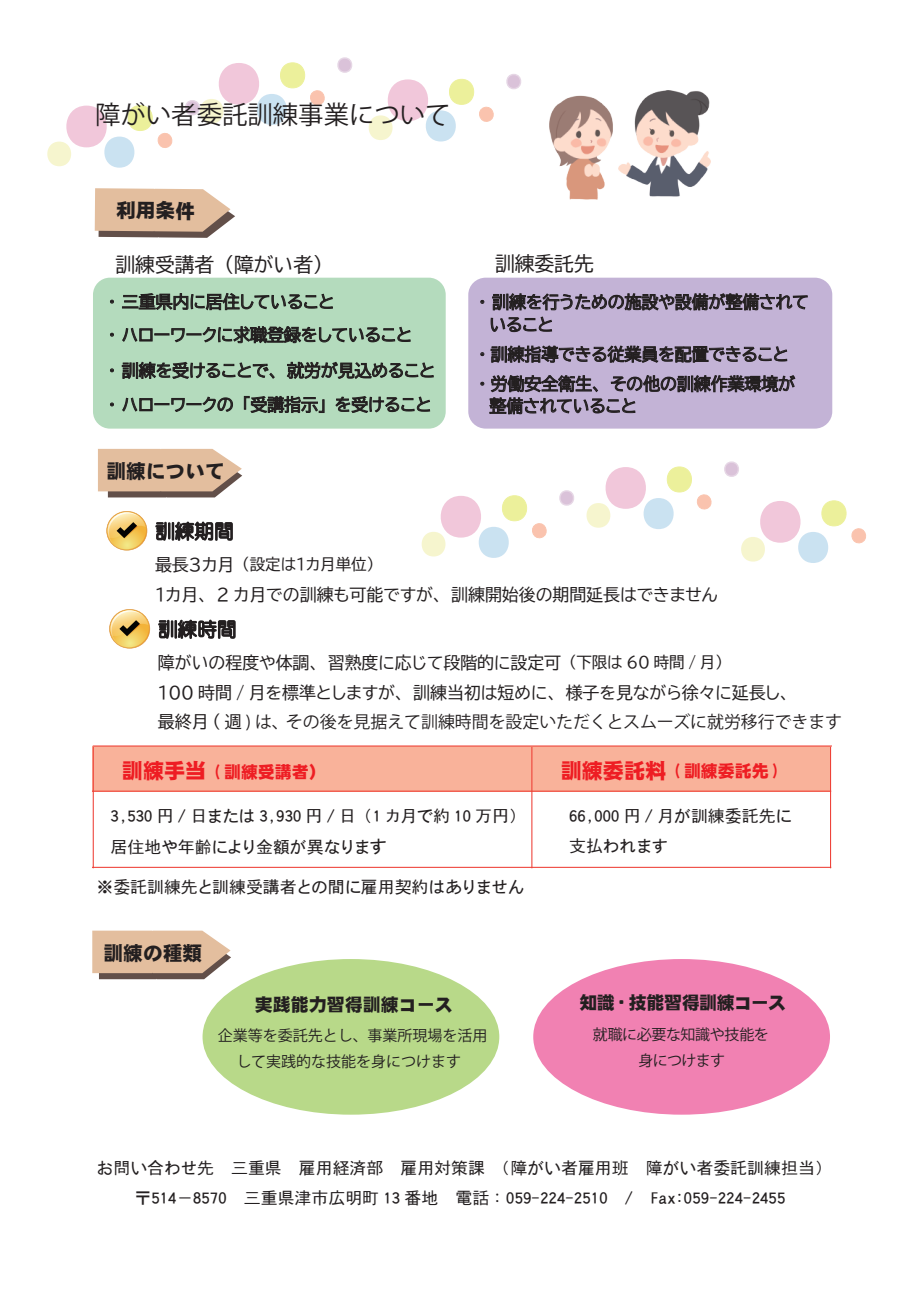
<style>
.page{position:relative;width:919px;height:1289px;background:#fff}
.page>*{position:absolute;margin:0;border:0;box-sizing:border-box;transform-origin:0 0}
.t1{font:25.35px "Koz Go Pro";color:#231f20}
.t2{font:19.8px "BIZ UDP Gothic";color:#231f20}
.t3{font:19.8px "DF Gothic EB WIN RKSJ H";color:#231f20}
.t4{font:18px "DF Gothic EB WIN RKSJ H";letter-spacing:-.025em;color:#231f20}
.t5{font:18px "DF Gothic EB WIN RKSJ H";letter-spacing:-.005em;color:#231f20}
.t6{font:16.95px/29.5px "BIZ UDP Gothic";letter-spacing:-.005em;color:#231f20}
.t7{font:500 16.95px/29.5px "JSP Gothic";color:#231f20}
.t8{font:16.95px "Koz Go Pro";letter-spacing:-.005em;color:#231f20}
.t9{font:16.95px "DF Gothic EB WIN RKSJ H";color:#ee1d23}
.t10{font:15.45px "BIZ UDP Gothic";letter-spacing:-.005em;color:#231f20}
.t11{font:15px/26.2px "Koz Go Pro";letter-spacing:-.005em;color:#231f20;text-align:center}
.t12{font:15px/26.2px "Koz Go Pro";letter-spacing:-.03em;color:#231f20;text-align:center}
.s1{font-size:16.95px}
.s2{font-size:15.45px}
.s3{font-family:"BIZ UDP Gothic"}
.s4{font-size:21.15px}
.s5{font-size:18.3px}
</style>
<div class="page">
<div style="left:202px;top:959px;width:297px;height:155px;background:#b8d989;border-radius:50%"></div>
<div style="left:533px;top:959px;width:297px;height:155px;background:#f181b2;border-radius:50%"></div>
<svg style="left:506px;top:74px;width:15px;height:16px"></svg>
<svg style="left:368px;top:79px;width:126px;height:62px"></svg>
<svg style="left:337px;top:57px;width:15px;height:16px"></svg>
<svg style="left:185px;top:62px;width:140px;height:63px"></svg>
<svg style="left:47px;top:105px;width:126px;height:63px"></svg>
<div style="left:93px;top:746px;width:738px;height:45px;background:#f9b29a"></div>
<svg style="left:95px;top:188px;width:140px;height:50px;background:#d5b79f"></svg>
<div style="left:93px;top:278px;width:352px;height:150px;background:#b4dbbd;border-radius:17px"></div>
<div style="left:468px;top:278px;width:364px;height:150px;background:#c3b3d6;border-radius:17px"></div>
<svg style="left:480px;top:300px;width:4px;height:4px"></svg>
<svg style="left:492px;top:293px;width:315px;height:17px"></svg>
<svg style="left:491px;top:317px;width:61px;height:15px"></svg>
<svg style="left:480px;top:352px;width:4px;height:4px"></svg>
<svg style="left:490px;top:345px;width:297px;height:18px"></svg>
<svg style="left:480px;top:375px;width:315px;height:39px"></svg>
<svg style="left:122px;top:293px;width:211px;height:17px"></svg>
<svg style="left:122px;top:326px;width:288px;height:17px"></svg>
<svg style="left:110px;top:368px;width:4px;height:4px"></svg>
<svg style="left:122px;top:362px;width:153px;height:17px"></svg>
<svg style="left:287px;top:361px;width:146px;height:18px"></svg>
<svg style="left:110px;top:402px;width:4px;height:4px"></svg>
<svg style="left:122px;top:397px;width:111px;height:15px"></svg>
<svg style="left:244px;top:396px;width:80px;height:17px"></svg>
<svg style="left:335px;top:396px;width:95px;height:17px"></svg>
<svg style="left:98px;top:449px;width:144px;height:48px;background:#d6b79d"></svg>
<svg style="left:155px;top:521px;width:78px;height:20px"></svg>
<svg style="left:106px;top:511px;width:41px;height:39px"></svg>
<svg style="left:158px;top:619px;width:78px;height:20px"></svg>
<svg style="left:109px;top:609px;width:41px;height:39px"></svg>
<hr style="left:93px;top:745px;width:738px;height:1px;background:#ee3e35">
<hr style="left:92px;top:866px;width:739px;height:1px;background:#ee3e35">
<hr style="left:93px;top:747px;width:1px;height:121px;background:#ee3e35">
<hr style="left:531px;top:747px;width:1px;height:121px;background:#ee3e35">
<hr style="left:92px;top:790px;width:739px;height:1px;background:#ee3e35">
<hr style="left:830px;top:747px;width:1px;height:121px;background:#ee3e35">
<svg style="left:92px;top:930px;width:139px;height:49px;background:#d6b79e"></svg>
<img style="left:549px;top:90px;width:161px;height:110px">
<svg style="left:741px;top:500px;width:124px;height:63px"></svg>
<svg style="left:724px;top:461px;width:15px;height:16px"></svg>
<svg style="left:586px;top:466px;width:126px;height:63px"></svg>
<svg style="left:559px;top:490px;width:15px;height:16px"></svg>
<svg style="left:421px;top:495px;width:126px;height:63px"></svg>
<h1 class="t1" style="left:95px;top:98px;width:357px">障がい者委託訓練事業について</h1>
<p class="t3" style="left:116px;top:200px;width:80px;rotate:1deg">利用条件</p>
<p class="t2" style="left:115px;top:254px;width:209px">訓練受講者（障がい者）</p>
<p class="t6" style="left:108px;top:285px;width:306px;line-height:33px">・三重県内に居住していること<br>・ハローワークに求職登録をしていること</p>
<p class="t6" style="left:108px;top:353px;width:329px;line-height:34px">・訓練を受けることで、就労が見込めること・ハローワークの「受講指示」を受けること</p>
<p class="t3" style="left:106px;top:461px;width:120px">訓練について</p>
<p class="t2" style="left:495px;top:253px;width:100px">訓練委託先</p>
<p class="t6" style="left:489px;top:291px;width:321px;line-height:22.5px;text-indent:-11px">・訓練を行うための施設や設備が整備されていること</p>
<p class="t6" style="left:478px;top:339px;width:318px">・訓練指導できる従業員を配置できること・労働安全衛生、その他の訓練作業環境が</p>
<p class="t6" style="left:489px;top:391px;width:149px">整備されていること</p>
<p class="t10" style="left:155px;top:556px;width:221px"><span class="s1">最長３カ月</span>（設定は１カ月単位）</p>
<p class="t6" style="left:155px;top:579px;width:564px">１カ月、 2 カ月での訓練も可能ですが、訓練開始後の期間延長はできません</p>
<p class="t6" style="left:158px;top:647px;width:633px">障がいの程度や体調、習熟度に応じて段階的に設定可<span class="s2">（下限は 60 時間 / 月）<br></span>100 時間 / 月を標準としますが、訓練当初は短めに、様子を見ながら徐々に延長し、</p>
<p class="t8" style="left:158px;top:711px;width:685px"><span class="s3">最終月 ( 週</span> ) は、その後を見据えて訓練時間を設定いただくとスムーズに就労移行できます</p>
<p class="t9" style="left:122px;top:763px;width:205px"><span class="s4">訓練手当</span> ( 訓練受講者）</p>
<p class="t9" style="left:560px;top:762px;width:222px"><span class="s4">訓練委託料</span> ( 訓練委託先 )</p>
<p class="t7" style="left:111px;top:801px;width:417px;line-height:30.3px">3,530 円 / 日または 3,930 円 / 日（1 カ月で約 10 万円）居住地や年齢により金額が異なりま<span class="s5">す</span></p>
<p class="t7" style="left:569px;top:801px;width:224px">66,000 円 / 月が訓練委託先に支払われます</p>
<p class="t7" style="left:96px;top:871px;width:429px">※委託訓練先と訓練受講者との間に雇用契約はありません</p>
<p class="t3" style="left:103px;top:943px;width:100px">訓練の種類</p>
<p class="t5" style="left:255px;top:995px;width:199px">実践能力習得訓練コース</p>
<p class="t4" style="left:579px;top:993px;width:208px">知識・技能習得訓練コース</p>
<p class="t12" style="left:593px;top:1021px;width:177px">就職に必要な知識や技能を身につけます</p>
<p class="t11" style="left:218px;top:1022px;width:271px">企業等を委託先とし、事業所現場を活用して実践的な技能を身につけます</p>
<p class="t7" style="left:97px;top:1152px;width:736px;text-align:center">お問い合わせ先　三重県　雇用経済部　雇用対策課（障がい者雇用班　障がい者委託訓練担当）〒514－8570　三重県津市広明町 13 番地　電話：059-224-2510 / Fax:059-224-2455</p>
</div>
